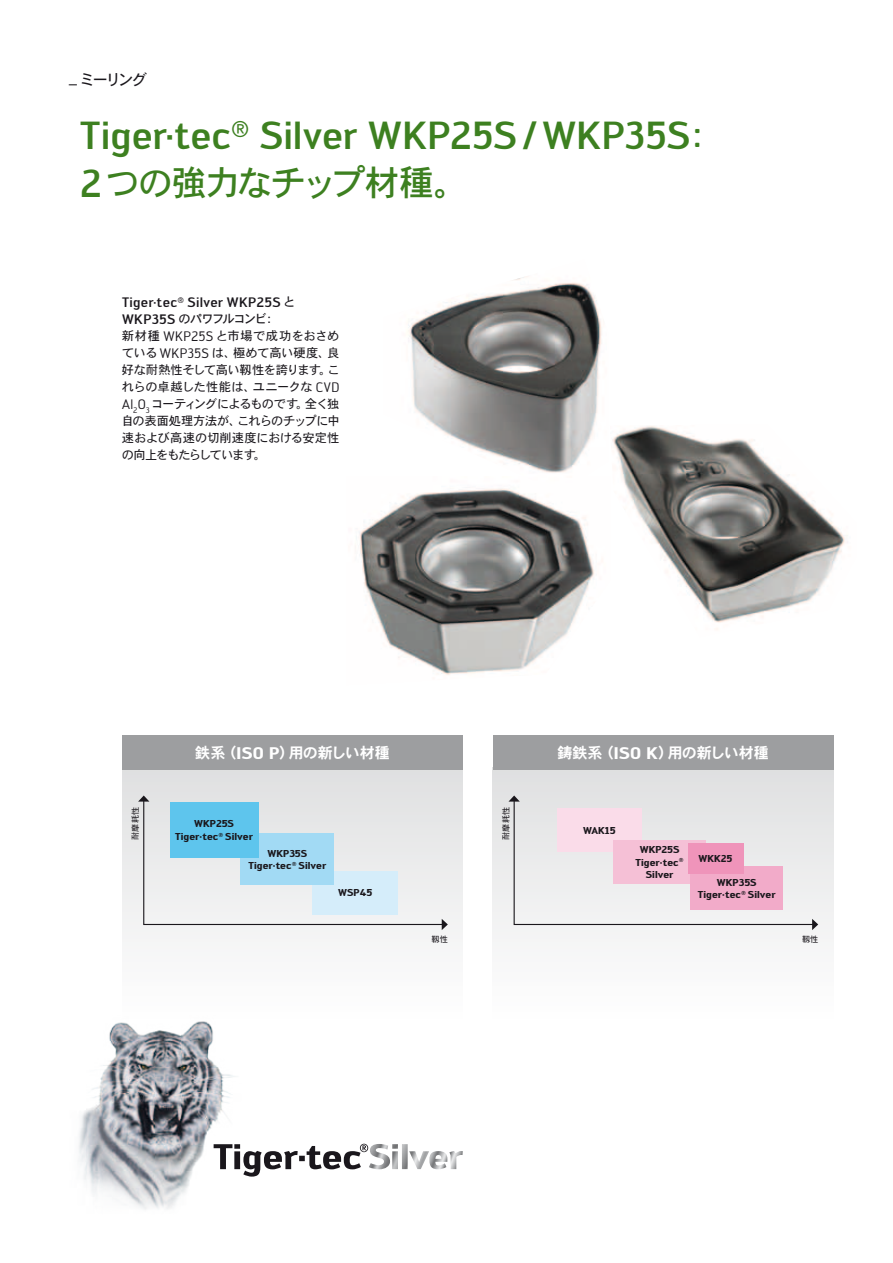
<style>
.page{position:relative;width:893px;height:1263px;background:#fff}
.page>*{position:absolute;margin:0;border:0;box-sizing:border-box;transform-origin:0 0}
.t1{font:500 38.55px "Walter PRO";color:#3d8020}
.t2{font:500 34.95px "URW Heisei Gothic";letter-spacing:-.05em;color:#3d8020}
.t3{font:15.6px "URW Heisei Gothic";letter-spacing:-.17em;color:#1a171c}
.t4{font:700 15px "URW Heisei Gothic";letter-spacing:-.015em;color:#fff}
.t5{font:500 13.5px "Walter PRO";letter-spacing:.02em;color:#1a171c}
.t6{font:12.3px/17px "URW Heisei Gothic";letter-spacing:-.035em;color:#1a171c}
.t7{font:700 9.9px/12.6px "Walter PRO";color:#1a171c;text-align:center}
.t8{font:8.1px "URW Heisei Gothic";letter-spacing:.005em;color:#1a171c}
.s1{font-family:"URW Heisei Gothic";font-size:34.95px}
.s2{font-family:"Walter PRO";font-size:38.55px}
.s3{font-family:"URW Heisei Gothic";font-size:12.3px}
.s4{font-family:"Walter PRO";font-weight:500;font-size:13.5px}
.s5{font-weight:500}
.s6{font-family:"Walter PRO";font-size:13.5px}
.s7{font-family:"Walter PRO";font-size:16.5px}
</style>
<div class="page">
<div style="left:122px;top:767px;width:341px;height:255px;background:linear-gradient(to bottom,#dddedf,#fff)"></div>
<div style="left:493px;top:767px;width:340px;height:255px;background:linear-gradient(to bottom,#dddedf,#fff)"></div>
<div style="left:122px;top:735px;width:341px;height:34px;background:#9d9ea0"></div>
<div style="left:493px;top:735px;width:340px;height:34px;background:#9d9ea0"></div>
<svg style="left:248px;top:1144px;width:120px;height:32px"></svg>
<img style="left:369px;top:1144px;width:94px;height:25px">
<img style="left:79px;top:1015px;width:169px;height:195px">
<img style="left:612px;top:426px;width:236px;height:204px">
<img style="left:356px;top:492px;width:239px;height:183px">
<img style="left:407px;top:276px;width:195px;height:216px">
<div style="left:138px;top:795px;width:310px;height:135px;background:#ebebec"></div>
<div style="left:312px;top:871px;width:86px;height:44px;background:#d5edfa"></div>
<div style="left:240px;top:833px;width:94px;height:52px;background:#a2daf4"></div>
<div style="left:170px;top:802px;width:89px;height:56px;background:#5ec5ed"></div>
<svg style="left:508px;top:795px;width:310px;height:135px"></svg>
<div style="left:613px;top:840px;width:93px;height:44px;background:#f5c0d6"></div>
<div style="left:690px;top:866px;width:93px;height:44px;background:#f2abc9"></div>
<div style="left:688px;top:843px;width:55px;height:31px;background:#ef94ba"></div>
<p class="t3" style="left:68px;top:68px;width:81px"><sup>_</sup> ミーリング</p>
<h1 class="t1" style="left:80px;top:111px;width:636px">Tiger·tec<sup>®</sup> Silver WKP25S/WKP35S<span class="s1">：</span></h1>
<h2 class="t2" style="left:80px;top:157px;width:390px"><span class="s2">2</span> つの強力なチップ材種。</h2>
<p class="t5" style="left:122px;top:294px;width:175px">Tiger·tec<sup>®</sup> Silver WKP25S <span class="s3">と</span></p>
<p class="t6" style="left:122px;top:310px;width:220px"><span class="s4">WKP35S</span> <span class="s5">のパワフルコンビ：<br></span>新材種 <span class="s6">WKP25S</span> と市場で成功をおさめている <span class="s6">WKP35S</span> は、極めて高い硬度、良好な耐熱性そして高い靱性を誇ります。これらの卓越した性能は、ユニークな <span class="s6">CVD<br>Al</span><sub>2</sub><span class="s6">O</span><sub>3</sub> コーティングによるものです。全く独自の表面処理方法が、これらのチップに中速および高速の切削速度における安定性の向上をもたらしています。</p>
<p class="t8" style="left:130px;top:840px;width:34px;rotate:-90deg">耐摩耗性</p>
<p class="t4" style="left:195px;top:744px;width:196px">鉄系（<span class="s7">ISO P</span>）用の新しい材種</p>
<p class="t4" style="left:557px;top:744px;width:213px">鋳鉄系（<span class="s7">ISO K</span>）用の新しい材種</p>
<p class="t7" style="left:175px;top:817px;width:79px">WKP25S<br>Tiger·tec<sup>®</sup> Silver</p>
<p class="t7" style="left:248px;top:846px;width:79px">WKP35S<br>Tiger·tec<sup>®</sup> Silver</p>
<p class="t7" style="left:338px;top:886px;width:35px">WSP45</p>
<p class="t8" style="left:432px;top:933px;width:18px">靱性</p>
<p class="t8" style="left:500px;top:840px;width:34px;rotate:-90deg">耐摩耗性</p>
<p class="t7" style="left:583px;top:824px;width:34px">WAK15</p>
<p class="t7" style="left:636px;top:843px;width:50px">WKP25S<br>Tiger·tec<sup>®<br></sup>Silver</p>
<p class="t7" style="left:698px;top:852px;width:35px">WKK25</p>
<p class="t7" style="left:698px;top:875px;width:79px">WKP35S<br>Tiger·tec<sup>®</sup> Silver</p>
<p class="t8" style="left:802px;top:933px;width:18px">靱性</p>
</div>
